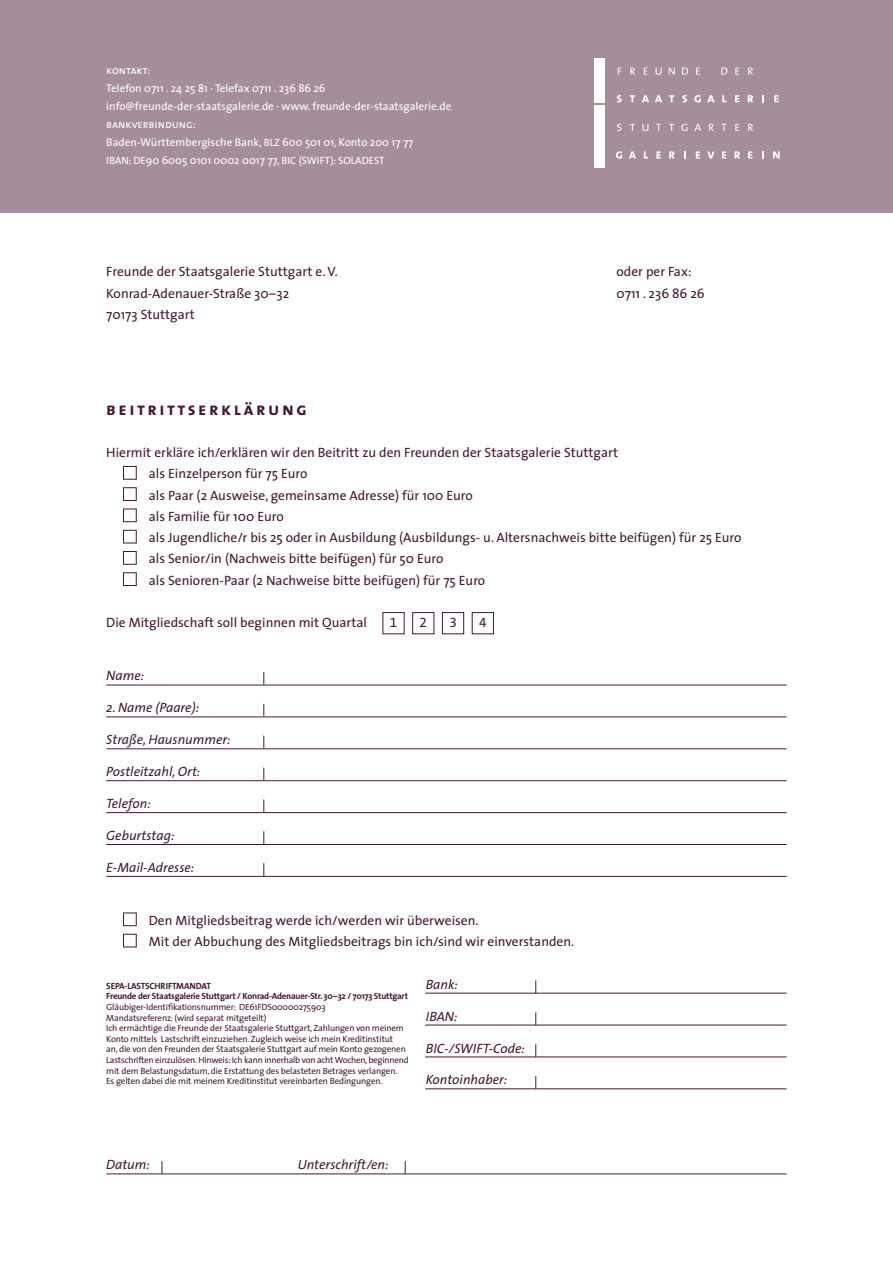
<style>
.page{position:relative;width:893px;height:1263px;background:#fff}
.page>*{position:absolute;margin:0;border:0;box-sizing:border-box;transform-origin:0 0}
.t1{font:18px "The Sans Bold Caps";letter-spacing:.14em;color:#451934}
.t2{font:13.5px/21.3px "The Sans";color:#451934}
.t3{font:italic 13.5px "The Sans";color:#451934}
.t4{font:13.5px "The Sans Expert";color:#451934}
.t5{font:11.25px/18px "The Sans";color:#fff}
.t6{font:11.25px "The Sans Caps";color:#fff}
.t7{font:10.5px "The Sans";color:#fff}
.t8{font:9px/10.6px "The Sans";letter-spacing:-.015em;color:#451934}
.t9{font:700 9px "The Sans";letter-spacing:-.03em;color:#451934}
.t10{font:9px "The Sans Bold Caps";letter-spacing:-.015em;color:#451934}
.s1{font-size:10.5px}
.s2{font-size:11.25px}
</style>
<div class="page">
<div style="left:0;top:0;width:893px;height:213px;background:#a68d9c"></div>
<div style="left:594px;top:105px;width:11px;height:62px;background:#fff"></div>
<div style="left:594px;top:58px;width:11px;height:45px;background:#fff"></div>
<svg style="left:617px;top:95px;width:5px;height:7px"></svg>
<svg style="left:630px;top:95px;width:5px;height:7px"></svg>
<svg style="left:642px;top:95px;width:7px;height:7px"></svg>
<svg style="left:655px;top:95px;width:7px;height:7px"></svg>
<svg style="left:669px;top:95px;width:5px;height:7px"></svg>
<svg style="left:682px;top:95px;width:5px;height:7px"></svg>
<svg style="left:694px;top:95px;width:7px;height:7px"></svg>
<svg style="left:707px;top:95px;width:8px;height:7px"></svg>
<svg style="left:722px;top:95px;width:4px;height:7px"></svg>
<svg style="left:735px;top:95px;width:4px;height:7px"></svg>
<svg style="left:748px;top:95px;width:5px;height:7px"></svg>
<svg style="left:762px;top:95px;width:2px;height:7px"></svg>
<svg style="left:774px;top:95px;width:5px;height:7px"></svg>
<svg style="left:618px;top:68px;width:3px;height:7px"></svg>
<svg style="left:630px;top:68px;width:5px;height:7px"></svg>
<svg style="left:644px;top:68px;width:4px;height:7px"></svg>
<svg style="left:656px;top:68px;width:5px;height:7px"></svg>
<svg style="left:669px;top:68px;width:6px;height:7px"></svg>
<svg style="left:682px;top:68px;width:6px;height:7px"></svg>
<svg style="left:696px;top:68px;width:4px;height:7px"></svg>
<svg style="left:721px;top:68px;width:6px;height:7px"></svg>
<svg style="left:735px;top:68px;width:4px;height:7px"></svg>
<svg style="left:748px;top:68px;width:5px;height:7px"></svg>
<svg style="left:616px;top:151px;width:6px;height:8px"></svg>
<svg style="left:629px;top:151px;width:7px;height:8px"></svg>
<svg style="left:644px;top:151px;width:4px;height:8px"></svg>
<svg style="left:656px;top:151px;width:5px;height:8px"></svg>
<svg style="left:669px;top:151px;width:6px;height:8px"></svg>
<svg style="left:684px;top:151px;width:2px;height:8px"></svg>
<svg style="left:696px;top:151px;width:4px;height:8px"></svg>
<svg style="left:707px;top:151px;width:8px;height:8px"></svg>
<svg style="left:722px;top:151px;width:4px;height:8px"></svg>
<svg style="left:735px;top:151px;width:5px;height:8px"></svg>
<svg style="left:748px;top:151px;width:4px;height:8px"></svg>
<svg style="left:762px;top:151px;width:2px;height:8px"></svg>
<svg style="left:773px;top:151px;width:7px;height:8px"></svg>
<svg style="left:617px;top:124px;width:5px;height:7px"></svg>
<svg style="left:630px;top:124px;width:5px;height:7px"></svg>
<svg style="left:642px;top:124px;width:6px;height:7px"></svg>
<svg style="left:669px;top:124px;width:5px;height:7px"></svg>
<svg style="left:681px;top:124px;width:6px;height:7px"></svg>
<svg style="left:694px;top:124px;width:7px;height:7px"></svg>
<svg style="left:709px;top:124px;width:5px;height:7px"></svg>
<svg style="left:721px;top:124px;width:6px;height:7px"></svg>
<svg style="left:735px;top:124px;width:4px;height:7px"></svg>
<svg style="left:748px;top:124px;width:5px;height:7px"></svg>
<div style="left:123px;top:466px;width:13px;height:13px;background:#fff;border:1px solid #451934"></div>
<div style="left:123px;top:487px;width:13px;height:14px;background:#fff;border:1px solid #451934"></div>
<div style="left:123px;top:509px;width:13px;height:13px;background:#fff;border:1px solid #451934"></div>
<div style="left:123px;top:530px;width:13px;height:13px;background:#fff;border:1px solid #451934"></div>
<div style="left:123px;top:913px;width:13px;height:13px;background:#fff;border:1px solid #451934"></div>
<div style="left:123px;top:551px;width:13px;height:13px;background:#fff;border:1px solid #451934"></div>
<div style="left:123px;top:573px;width:13px;height:13px;background:#fff;border:1px solid #451934"></div>
<div style="left:123px;top:934px;width:13px;height:13px;background:#fff;border:1px solid #451934"></div>
<div style="left:412px;top:612px;width:22px;height:22px;border:1px solid #451934"></div>
<div style="left:442px;top:612px;width:22px;height:22px;border:1px solid #451934"></div>
<div style="left:472px;top:612px;width:22px;height:22px;border:1px solid #451934"></div>
<hr style="left:425px;top:993px;width:362px;height:1px;background:#451934">
<hr style="left:425px;top:1025px;width:362px;height:1px;background:#451934">
<hr style="left:425px;top:1057px;width:362px;height:1px;background:#451934">
<hr style="left:425px;top:1088px;width:362px;height:1px;background:#451934">
<hr style="left:106px;top:1174px;width:681px;height:1px;background:#451934">
<hr style="left:106px;top:685px;width:681px;height:1px;background:#451934">
<hr style="left:106px;top:717px;width:681px;height:1px;background:#451934">
<hr style="left:106px;top:748px;width:681px;height:1px;background:#451934">
<hr style="left:106px;top:780px;width:681px;height:1px;background:#451934">
<hr style="left:106px;top:812px;width:681px;height:1px;background:#451934">
<hr style="left:106px;top:844px;width:681px;height:1px;background:#451934">
<hr style="left:106px;top:876px;width:681px;height:1px;background:#451934">
<svg style="left:264px;top:672px;width:1px;height:13px"></svg>
<svg style="left:264px;top:704px;width:1px;height:12px"></svg>
<svg style="left:264px;top:736px;width:1px;height:12px"></svg>
<svg style="left:535px;top:980px;width:1px;height:13px"></svg>
<svg style="left:264px;top:767px;width:1px;height:13px"></svg>
<svg style="left:535px;top:1012px;width:1px;height:13px"></svg>
<svg style="left:264px;top:799px;width:1px;height:13px"></svg>
<svg style="left:535px;top:1044px;width:1px;height:13px"></svg>
<svg style="left:264px;top:831px;width:1px;height:13px"></svg>
<svg style="left:535px;top:1076px;width:1px;height:13px"></svg>
<svg style="left:264px;top:863px;width:1px;height:13px"></svg>
<svg style="left:405px;top:1161px;width:1px;height:13px"></svg>
<svg style="left:162px;top:1161px;width:1px;height:13px"></svg>
<p class="t6" style="left:106px;top:61px;width:46px">kontakt:</p>
<p class="t5" style="left:106px;top:79px;width:347px">Telefon 0711 . 24 25 81 · Telefax 0711 . 236 86 26 info@freunde-der-staatsgalerie.de · www. freunde-der-staatsgalerie.de</p>
<p class="t6" style="left:106px;top:115px;width:91px">bankverbindung:</p>
<p class="t5" style="left:106px;top:133px;width:309px">Baden-Württembergische Bank, <span class="s1">BLZ</span> 600 501 01, Konto 200 17 77</p>
<p class="t7" style="left:106px;top:152px;width:280px">IBAN: DE<span class="s2">90 6005 0101 0002 0017 77,</span> BIC (SWIFT): SOLADEST</p>
<p class="t2" style="left:106px;top:261px;width:233px">Freunde der Staatsgalerie Stuttgart e. V.<br>Konrad-Adenauer-Straße 30 – 32<br>70173 Stuttgart</p>
<p class="t2" style="left:617px;top:261px;width:90px">oder per Fax:<br>0711 . 236 86 26</p>
<h1 class="t1" style="left:106px;top:393px;width:202px">beitrittserklärung</h1>
<p class="t2" style="left:149px;top:441px;width:594px;text-indent:-43px">Hiermit erkläre ich/erklären wir den Beitritt zu den Freunden der Staatsgalerie Stuttgart<br>als Einzelperson für 75 Euro<br>als Paar (2 Ausweise, gemeinsame Adresse) für 100 Euro<br>als Familie für 100 Euro<br>als Jugendliche/r bis 25 oder in Ausbildung (Ausbildungs- u. Altersnachweis bitte beifügen) für 25 Euro als Senior/in (Nachweis bitte beifügen) für 50 Euro<br>als Senioren-Paar (2 Nachweise bitte beifügen) für 75 Euro</p>
<p class="t2" style="left:106px;top:612px;width:262px">Die Mitgliedschaft soll beginnen mit Quartal</p>
<p class="t4" style="left:390px;top:611px;width:9px">1</p>
<p class="t4" style="left:420px;top:611px;width:9px">2</p>
<p class="t4" style="left:449px;top:611px;width:9px">3</p>
<p class="t4" style="left:479px;top:611px;width:9px">4</p>
<p class="t3" style="left:106px;top:665px;width:39px">Name:</p>
<p class="t3" style="left:106px;top:696px;width:94px">2. Name (Paare):</p>
<p class="t3" style="left:106px;top:728px;width:126px">Straße, Hausnummer:</p>
<p class="t3" style="left:106px;top:760px;width:96px">Postleitzahl, Ort:</p>
<p class="t3" style="left:106px;top:792px;width:46px">Telefon:</p>
<p class="t3" style="left:106px;top:824px;width:70px">Geburtstag:</p>
<p class="t3" style="left:106px;top:856px;width:90px">E-Mail-Adresse:</p>
<p class="t2" style="left:149px;top:909px;width:427px">Den Mitgliedsbeitrag werde ich/werden wir überweisen.<br>Mit der Abbuchung des Mitgliedsbeitrags bin ich/sind wir einverstanden.</p>
<p class="t3" style="left:426px;top:973px;width:34px">Bank:</p>
<p class="t3" style="left:426px;top:1005px;width:33px">IBAN:</p>
<p class="t3" style="left:426px;top:1037px;width:101px">BIC-/SWIFT-Code:</p>
<p class="t3" style="left:426px;top:1068px;width:83px">Kontoinhaber:</p>
<p class="t10" style="left:106px;top:978px;width:106px">SEPA-LASTSCHRIFTMANDAT</p>
<p class="t9" style="left:106px;top:989px;width:303px">Freunde der Staatsgalerie Stuttgart / Konrad-Adenauer-Str. 30–32 / 70173 Stuttgart</p>
<p class="t8" style="left:106px;top:1001px;width:304px">Gläubiger-Identifikationsnummer: DE61FDS00000275903<br>Mandatsreferenz: (wird separat mitgeteilt)<br>Ich ermächtige die Freunde der Staatsgalerie Stuttgart, Zahlungen von meinem Konto mittels Lastschrift einzuziehen. Zugleich weise ich mein Kreditinstitut<br>an, die von den Freunden der Staatsgalerie Stuttgart auf mein Konto gezogenen Lastschriften einzulösen. Hinweis: Ich kann innerhalb von acht Wochen, beginnend mit dem Belastungsdatum, die Erstattung des belasteten Betrages verlangen.<br>Es gelten dabei die mit meinem Kreditinstitut vereinbarten Bedingungen.</p>
<p class="t3" style="left:106px;top:1154px;width:45px">Datum:</p>
<p class="t3" style="left:298px;top:1154px;width:92px">Unterschrift/en:</p>
</div>
